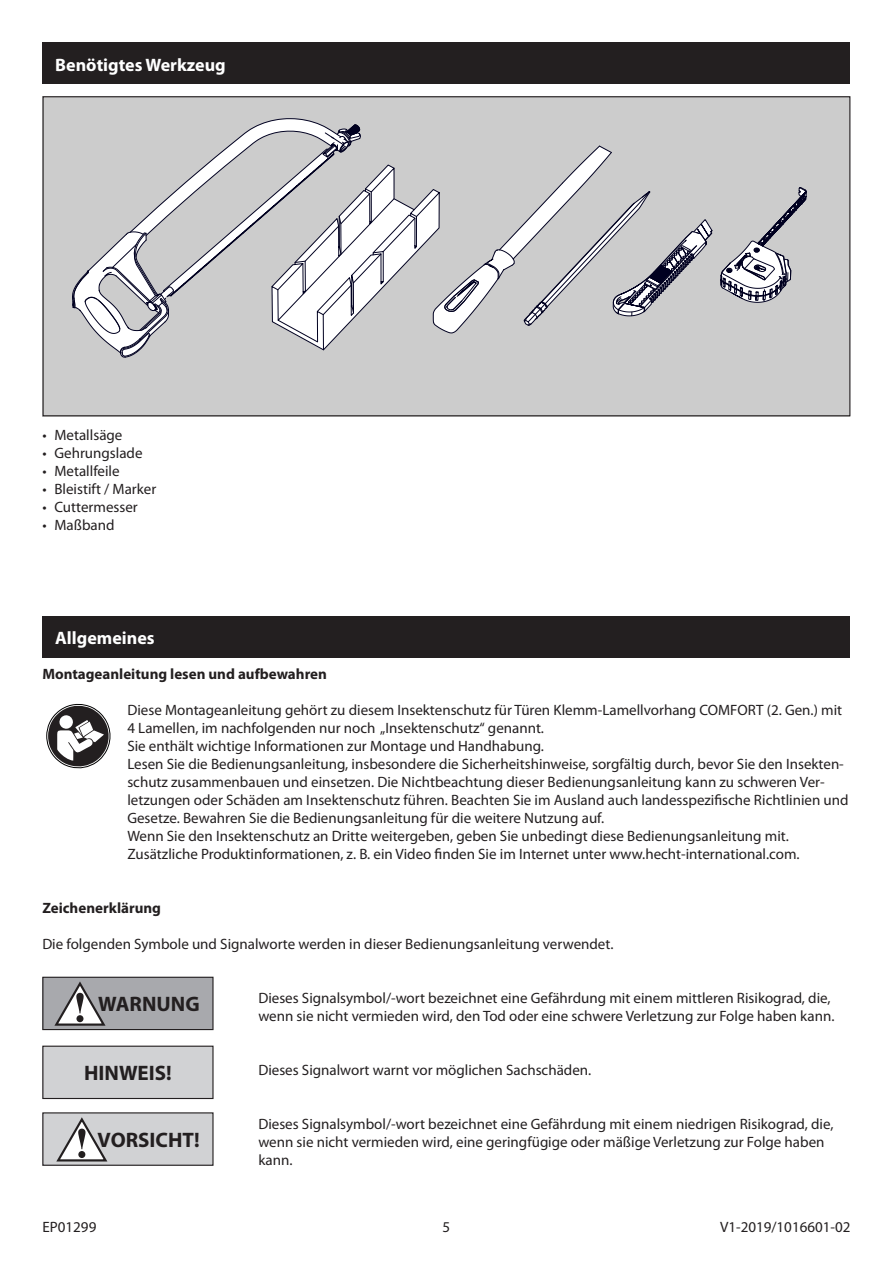
<style>
.page{position:relative;width:893px;height:1263px;background:#fff}
.page>*{position:absolute;margin:0;border:0;box-sizing:border-box;transform-origin:0 0}
.HINWEIS{font:700 21px "Myriad Pro";color:#231f20}
.WARNUNG_VORSICHT{font:700 21px "Myriad Pro";color:#231f20}
.Überschrift_Balken_I{font:700 18px "Myriad Pro";color:#fff}
.Fließtext{font:15px/18px "Myriad Pro";color:#231f20}
.Kapitelunterpunkte{font:700 15px "Myriad Pro";color:#231f20}
.Seitennummerierung{font:15px "Myriad Pro";color:#231f20}
</style>
<div class="page">
<div style="left:43px;top:43px;width:807px;height:41px;background:#231f20"></div>
<div style="left:43px;top:96px;width:807px;height:320px;background:#ccc"></div>
<svg style="left:72px;top:118px;width:640px;height:240px"></svg>
<svg style="left:720px;top:187px;width:87px;height:116px"></svg>
<div style="left:43px;top:616px;width:807px;height:41px;background:#231f20"></div>
<svg style="left:47px;top:704px;width:64px;height:64px"></svg>
<div style="left:43px;top:977px;width:170px;height:52px;background:#a8a9ad"></div>
<div style="left:42px;top:977px;width:172px;height:53px;border:1px solid #231f20"></div>
<svg style="left:54px;top:981px;width:52px;height:45px"></svg>
<div style="left:43px;top:1113px;width:170px;height:52px;background:#d1d2d4"></div>
<div style="left:42px;top:1112px;width:172px;height:54px;border:1px solid #231f20"></div>
<svg style="left:56px;top:1117px;width:52px;height:45px"></svg>
<div style="left:43px;top:1046px;width:170px;height:52px;background:#d1d2d4"></div>
<div style="left:42px;top:1045px;width:172px;height:54px;border:1px solid #231f20"></div>
<p class="Überschrift_Balken_I" style="left:55px;top:53px;width:172px">Benötigtes Werkzeug</p>
<p class="Fließtext" style="left:43px;top:426px;width:81px">• Metallsäge</p>
<p class="Fließtext" style="left:43px;top:444px;width:102px">• Gehrungslade</p>
<p class="Fließtext" style="left:43px;top:462px;width:79px">• Metallfeile</p>
<p class="Fließtext" style="left:43px;top:480px;width:115px">• Bleistift / Marker</p>
<p class="Fließtext" style="left:43px;top:498px;width:97px">• Cuttermesser</p>
<p class="Fließtext" style="left:43px;top:516px;width:74px">• Maßband</p>
<p class="Überschrift_Balken_I" style="left:55px;top:626px;width:101px">Allgemeines</p>
<p class="Kapitelunterpunkte" style="left:42px;top:664px;width:286px">Montageanleitung lesen und aufbewahren</p>
<p class="Fließtext" style="left:127px;top:700px;width:716px">Diese Montageanleitung gehört zu diesem Insektenschutz für Türen Klemm-Lamellvorhang COMFORT (2. Gen.) mit<br>4 Lamellen, im nachfolgenden nur noch „Insektenschutz“ genannt.</p>
<p class="Fließtext" style="left:127px;top:736px;width:418px">Sie enthält wichtige Informationen zur Montage und Handhabung.</p>
<p class="Fließtext" style="left:127px;top:754px;width:723px">Lesen Sie die Bedienungsanleitung, insbesondere die Sicherheitshinweise, sorgfältig durch, bevor Sie den Insekten&shy;schutz zusammenbauen und einsetzen. Die Nichtbeachtung dieser Bedienungsanleitung kann zu schweren Ver&shy;letzungen oder Schäden am Insektenschutz führen. Beachten Sie im Ausland auch landesspezifische Richtlinien und Gesetze. Bewahren Sie die Bedienungsanleitung für die weitere Nutzung auf.</p>
<p class="Fließtext" style="left:127px;top:826px;width:674px">Wenn Sie den Insektenschutz an Dritte weitergeben, geben Sie unbedingt diese Bedienungsanleitung mit.<br>Zusätzliche Produktinformationen, z. B. ein Video finden Sie im Internet unter www.hecht-international.com.</p>
<p class="Kapitelunterpunkte" style="left:42px;top:898px;width:120px">Zeichenerklärung</p>
<p class="Fließtext" style="left:42px;top:934px;width:573px">Die folgenden Symbole und Signalworte werden in dieser Bedienungsanleitung verwendet.</p>
<p class="Fließtext" style="left:258px;top:988px;width:578px">Dieses Signalsymbol/-wort bezeichnet eine Gefährdung mit einem mittleren Risikograd, die, wenn sie nicht vermieden wird, den Tod oder eine schwere Verletzung zur Folge haben kann.</p>
<p class="WARNUNG_VORSICHT" style="left:98px;top:990px;width:103px">WARNUNG</p>
<p class="HINWEIS" style="left:84px;top:1059px;width:89px">HINWEIS!</p>
<p class="HINWEIS" style="left:98px;top:1126px;width:104px">VORSICHT!</p>
<p class="Fließtext" style="left:258px;top:1060px;width:334px">Dieses Signalwort warnt vor möglichen Sachschäden.</p>
<p class="Fließtext" style="left:258px;top:1114px;width:577px">Dieses Signalsymbol/-wort bezeichnet eine Gefährdung mit einem niedrigen Risikograd, die,</p>
<p class="Fließtext" style="left:258px;top:1132px;width:568px">wenn sie nicht vermieden wird, eine geringfügige oder mäßige Verletzung zur Folge haben kann.</p>
<p class="Fließtext" style="left:43px;top:1217px;width:55px">EP01299</p>
<p class="Seitennummerierung" style="left:443px;top:1217px;width:9px">5</p>
<p class="Fließtext" style="left:720px;top:1217px;width:132px">V1-2019/1016601-02</p>
</div>
